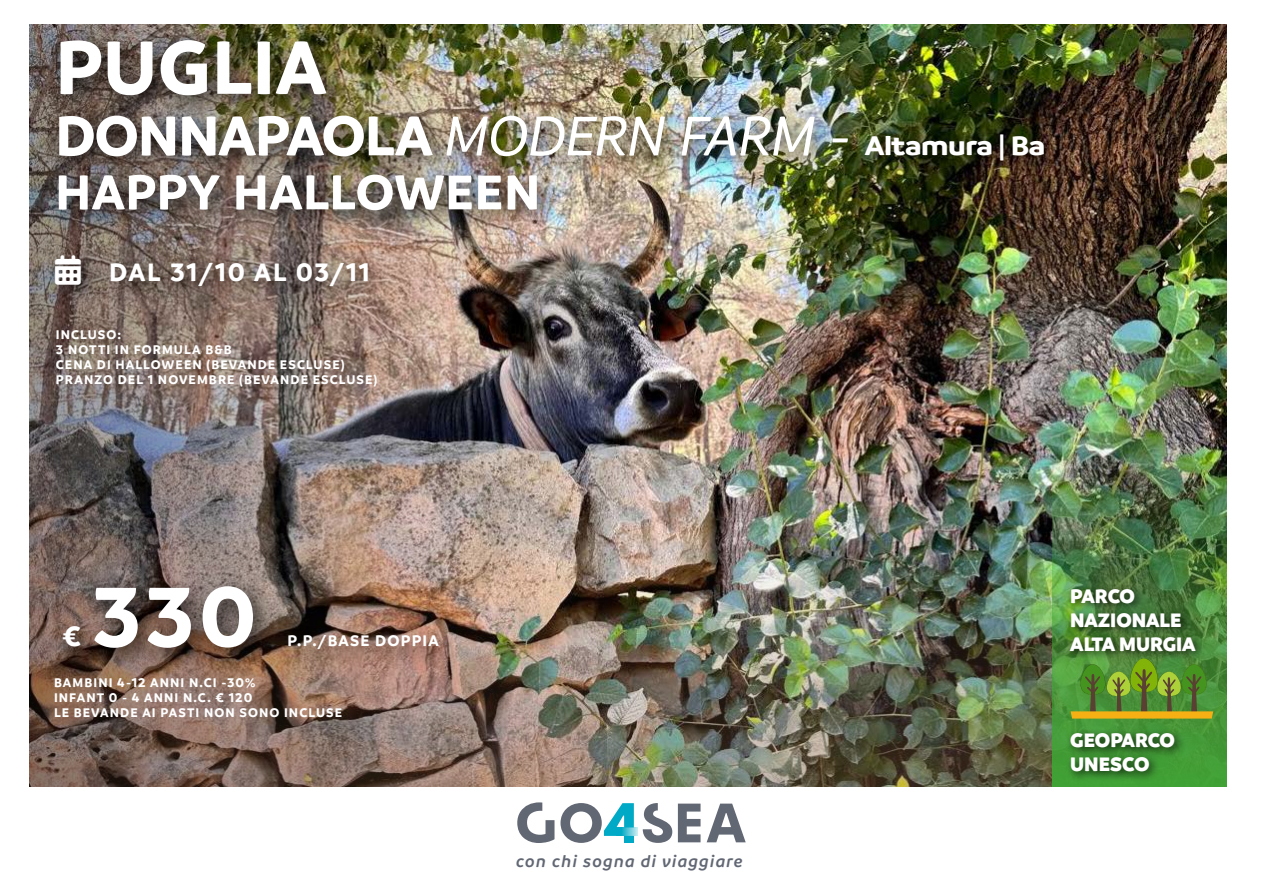
<style>
.page{position:relative;width:1263px;height:893px;background:#fff}
.page>*{position:absolute;margin:0;border:0;box-sizing:border-box;transform-origin:0 0}
.t1{font:700 90px "Branding";color:#fff}
.t2{font:700 81px "Branding";letter-spacing:.005em;color:#fff}
.t3{font:italic 500 60px "Branding";letter-spacing:-.025em;color:#fff}
.t4{font:700 52.5px "Branding";letter-spacing:.01em;color:#fff}
.t5{font:700 30px "Branding";color:#fff}
.t6{font:700 27px "Branding";letter-spacing:.06em;color:#fff}
.t7{font:900 21px/24px "Branding";color:#fff}
.t8{font:italic 600 18px "Branding";letter-spacing:.065em;color:#616773}
.t9{font:700 16.5px "Branding";letter-spacing:.07em;color:#fff}
.t10{font:700 13.5px/15px "Branding";letter-spacing:.08em;color:#fff}
.s1{font-weight:700;font-style:normal}
.s2{font-weight:700;font-style:normal;font-size:28.95px}
</style>
<div class="page">
<img style="left:530px;top:24px;width:697px;height:546px">
<img style="left:530px;top:570px;width:522px;height:217px">
<img style="left:30px;top:24px;width:500px;height:763px">
<svg style="left:707px;top:804px;width:39px;height:38px"></svg>
<svg style="left:643px;top:803px;width:29px;height:40px"></svg>
<svg style="left:678px;top:804px;width:22px;height:38px"></svg>
<svg style="left:517px;top:802px;width:37px;height:41px"></svg>
<svg style="left:560px;top:803px;width:74px;height:40px"></svg>
<svg style="left:616px;top:827px;width:22px;height:9px"></svg>
<div style="left:43px;top:28px;width:1026px;height:281px;background:#000;opacity:.75"></div>
<div style="left:52px;top:574px;width:410px;height:99px;background:#000;opacity:.75"></div>
<img style="left:1052px;top:446px;width:175px;height:341px">
<div style="left:1065px;top:583px;width:141px;height:199px;background:#000;opacity:.75"></div>
<svg style="left:1070px;top:656px;width:143px;height:63px;background:#6a932f"></svg>
<h2 class="t2" style="left:55px;top:21px;width:273px">PUGLIA</h2>
<h3 class="t3" style="left:55px;top:104px;width:991px"><span class="s1">DONNAPAOLA</span> MODERN FARM - <span class="s2">Altamura | Ba</span></h3>
<h3 class="t4" style="left:55px;top:162px;width:486px">HAPPY HALLOWEEN</h3>
<h3 class="t6" style="left:55px;top:256px;width:316px">▲ DAL 31/10 AL 03/11</h3>
<p class="t10" style="left:56px;top:327px;width:323px">INCLUSO:<br>3 NOTTI IN FORMULA B&amp;B<br>CENA DI HALLOWEEN (BEVANDE ESCLUSE)<br>PRANZO DEL 1 NOVEMBRE (BEVANDE ESCLUSE)</p>
<h1 class="t1" style="left:92px;top:565px;width:166px">330</h1>
<h3 class="t5" style="left:62px;top:619px;width:21px">€</h3>
<p class="t9" style="left:288px;top:631px;width:153px">P.P./BASE DOPPIA</p>
<p class="t10" style="left:54px;top:675px;width:290px">BAMBINI 4-12 ANNI N.CI -30%<br>INFANT 0 - 4 ANNI N.C. € 120<br>LE BEVANDE AI PASTI NON SONO INCLUSE</p>
<h3 class="t8" style="left:516px;top:851px;width:228px">con chi sogna di viaggiare</h3>
<h3 class="t7" style="left:1070px;top:584px;width:127px">PARCO<br>NAZIONALE<br>ALTA MURGIA</h3>
<h3 class="t7" style="left:1070px;top:728px;width:106px">GEOPARCO<br>UNESCO</h3>
</div>
